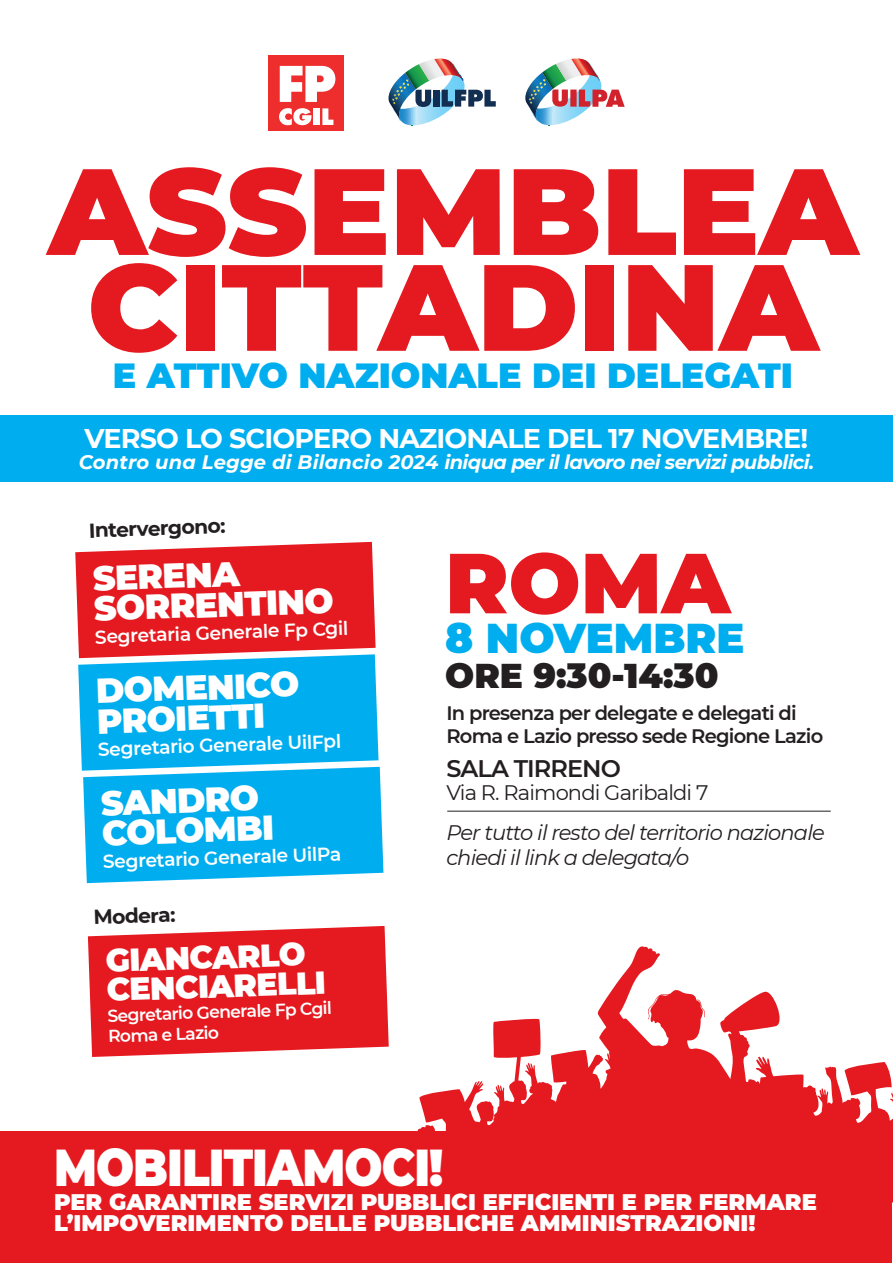
<style>
.page{position:relative;width:893px;height:1263px;background:#fff}
.page>*{position:absolute;margin:0;border:0;box-sizing:border-box;transform-origin:0 0}
.t1{font:900 122.4px/95.8px "Montserrat";color:#e51a20;text-align:center}
.t2{font:900 85.05px "Montserrat";color:#e51a20}
.t3{font:900 51.75px "Montserrat";letter-spacing:-.02em;color:#fff;scale:.87 1}
.t4{font:900 41.55px "Montserrat";color:#00aeef}
.t5{font:900 34.95px "Montserrat";color:#00aeef}
.t6{font:900 34.5px "Montserrat";color:#fff}
.t7{font:900 34.35px "Montserrat";color:#231f20}
.t8{font:900 31.65px/29.1px "Montserrat";color:#fff}
.t9{font:700 27px "Montserrat";letter-spacing:-.03em;color:#fff}
.t10{font:600 24px "Montserrat";letter-spacing:-.04em;color:#231f20}
.t11{font:900 22.5px/21px "Montserrat";color:#fff}
.t12{font:italic 21px/25.2px "Montserrat";letter-spacing:-.04em;color:#231f20}
.t13{font:21px "Montserrat";letter-spacing:-.04em;color:#231f20}
.t14{font:700 20.25px "Montserrat";color:#231f20}
.t15{font:italic 700 19.5px "Montserrat";letter-spacing:-.03em;color:#fff}
.t16{font:600 19.5px/23.4px "Montserrat";letter-spacing:-.04em;color:#231f20}
.t17{font:600 18.75px "Montserrat";color:#fff}
.t18{font:600 17.1px "Montserrat";color:#fff}
</style>
<div class="page">
<div style="left:1px;top:1131px;width:891px;height:132px;background:#e51a20"></div>
<div style="left:1px;top:416px;width:892px;height:66px;background:#00aeef"></div>
<svg style="left:417px;top:946px;width:476px;height:256px;fill:#e51a20"></svg>
<div style="left:268px;top:56px;width:76px;height:75px;background:#ee2d2d"></div>
<svg style="left:279px;top:108px;width:32px;height:17px"></svg>
<div style="left:314px;top:108px;width:6px;height:17px;background:#fff"></div>
<svg style="left:322px;top:108px;width:11px;height:17px"></svg>
<svg style="left:280px;top:66px;width:55px;height:36px"></svg>
<img style="left:388px;top:87px;width:4px;height:15px">
<svg style="left:392px;top:59px;width:104px;height:66px"></svg>
<img style="left:525px;top:87px;width:4px;height:15px">
<img style="left:529px;top:58px;width:96px;height:67px">
<svg style="left:75px;top:542px;width:308px;height:341px;background:#5e89b2"></svg>
<svg style="left:88px;top:926px;width:301px;height:131px;background:#e72e34"></svg>
<hr style="left:447px;top:811px;width:384px;height:1px;background:#231f20">
<p class="t1" style="left:48px;top:156px;width:812px">ASSEMBLEA<br>CITTADINA</p>
<p class="t5" style="left:113px;top:349px;width:682px">E ATTIVO NAZIONALE DEI DELEGATI</p>
<p class="t9" style="left:85px;top:419px;width:725px">VERSO LO SCIOPERO NAZIONALE DEL 17 NOVEMBRE!</p>
<p class="t15" style="left:79px;top:448px;width:737px">Contro una Legge di Bilancio 2024 iniqua per il lavoro nei servizi pubblici.</p>
<p class="t14" style="left:88px;top:516px;width:138px;rotate:-2deg">Intervergono:</p>
<p class="t6" style="left:92px;top:553px;width:148px;rotate:-2deg">SERENA</p>
<p class="t6" style="left:93px;top:583px;width:241px;rotate:-2deg">SORRENTINO</p>
<p class="t17" style="left:95px;top:623px;width:255px;rotate:-2deg">Segretaria Generale Fp Cgil</p>
<p class="t6" style="left:95px;top:665px;width:205px;rotate:-2deg">DOMENICO</p>
<p class="t6" style="left:96px;top:695px;width:170px;rotate:-2deg">PROIETTI</p>
<p class="t17" style="left:98px;top:736px;width:245px;rotate:-2deg">Segretario Generale UilFpl</p>
<p class="t6" style="left:100px;top:778px;width:160px;rotate:-2deg">SANDRO</p>
<p class="t6" style="left:101px;top:808px;width:174px;rotate:-2deg">COLOMBI</p>
<p class="t17" style="left:102px;top:848px;width:240px;rotate:-2deg">Segretario Generale UilPa</p>
<p class="t14" style="left:93px;top:903px;width:84px;rotate:-2deg">Modera:</p>
<p class="t8" style="left:105px;top:944px;width:221px;rotate:-2deg">GIANCARLO<br>CENCIARELLI</p>
<p class="t18" style="left:107px;top:1004px;width:226px;rotate:-2deg">Segretario Generale Fp Cgil</p>
<p class="t18" style="left:108px;top:1024px;width:112px;rotate:-2deg">Roma e Lazio</p>
<p class="t2" style="left:445px;top:519px;width:287px">ROMA</p>
<p class="t4" style="left:445px;top:607px;width:301px">8 NOVEMBRE</p>
<p class="t7" style="left:445px;top:650px;width:275px">ORE 9:30-14:30</p>
<p class="t16" style="left:446px;top:700px;width:378px">In presenza per delegate e delegati di<br>Roma e Lazio presso sede Regione Lazio</p>
<p class="t10" style="left:446px;top:751px;width:176px">SALA TIRRENO</p>
<p class="t13" style="left:446px;top:778px;width:263px">Via R. Raimondi Garibaldi 7</p>
<p class="t12" style="left:446px;top:819px;width:380px">Per tutto il resto del territorio nazionale chiedi il link a delegata/o</p>
<p class="t3" style="left:54px;top:1129px;width:449px">MOBILITIAMOCI!</p>
<p class="t11" style="left:54px;top:1189px;width:764px">PER GARANTIRE SERVIZI PUBBLICI EFFICIENTI E PER FERMARE<br>L’IMPOVERIMENTO DELLE PUBBLICHE AMMINISTRAZIONI!</p>
</div>
